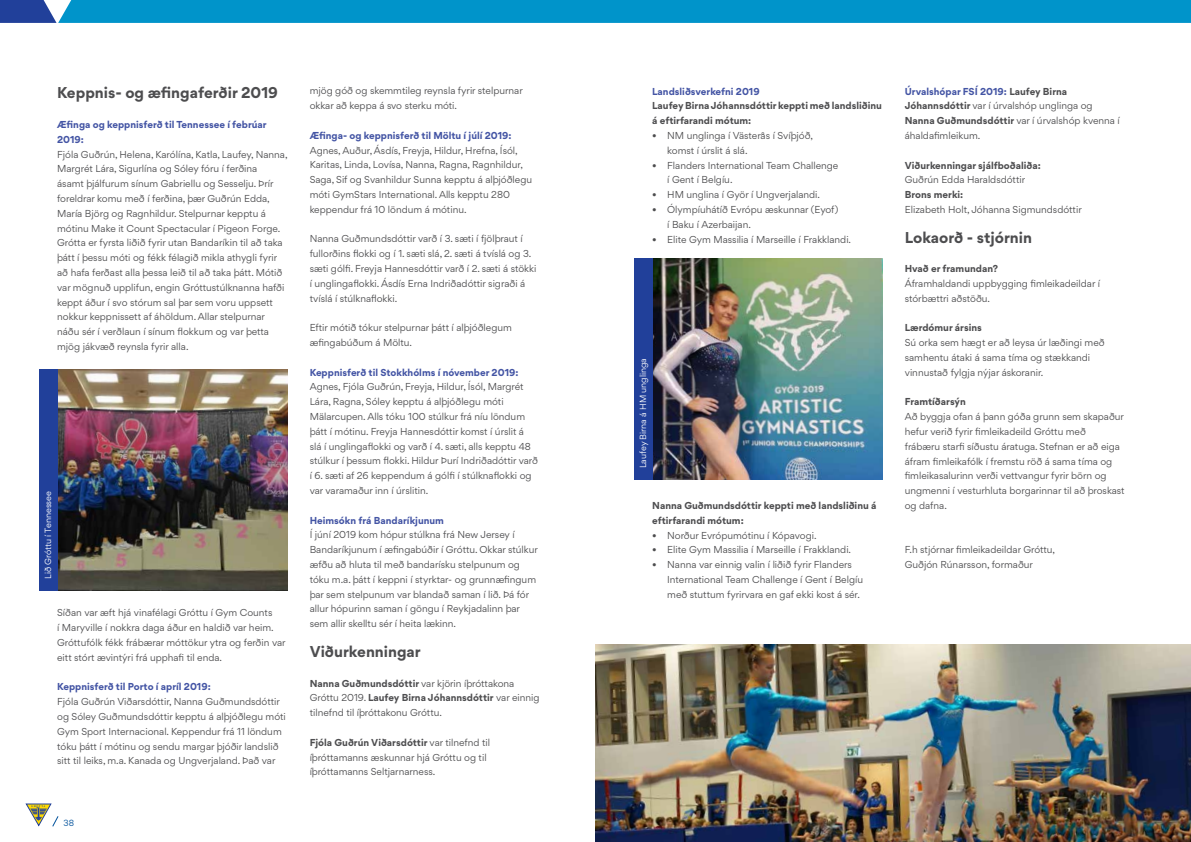
<style>
.page{position:relative;width:1191px;height:842px;background:#fff}
.page>*{position:absolute;margin:0;border:0;box-sizing:border-box;transform-origin:0 0}
.t1{font:700 14px "Gordita";color:#4d4d4f}
.t2{font:9px/14.8px "Gordita";color:#4d4d4f}
.t3{font:700 9px/14.8px "Gordita";color:#4d4d4f}
.t4{font:700 9px/14.8px "Gordita";color:#4354a4}
.t5{font:8px "Gordita";color:#fff}
.t6{font:8px "Gordita";color:#02529c}
.s1{font-weight:700}
.s2{font-weight:700;color:#4354a4}
</style>
<div class="page">
<svg style="left:25px;top:803px;width:33px;height:24px"></svg>
<svg style="left:0;top:0;width:1191px;height:23px;background:#0592c8"></svg>
<img style="left:57px;top:369px;width:230px;height:222px">
<img style="left:652px;top:258px;width:230px;height:222px">
<div style="left:39px;top:369px;width:18px;height:222px;background:#21409a"></div>
<div style="left:634px;top:258px;width:18px;height:222px;background:#21409a"></div>
<img style="left:595px;top:645px;width:596px;height:197px">
<h1 class="t1" style="left:57px;top:82px;width:222px">Keppnis- og æfingaferðir 2019</h1>
<p class="t4" style="left:57px;top:117px;width:211px">Æfinga og keppnisferð til Tennessee í febrúar<br>2019:</p>
<p class="t2" style="left:57px;top:147px;width:232px">Fjóla Guðrún, Helena, Karólína, Katla, Laufey, Nanna, Margrét Lára, Sigurlína og Sóley fóru í ferðina<br>ásamt þjálfurum sínum Gabriellu og Sesselju. Þrír foreldrar komu með í ferðina, þær Guðrún Edda, María Björg og Ragnhildur. Stelpurnar kepptu á mótinu Make it Count Spectacular í Pigeon Forge.<br>Grótta er fyrsta liðið fyrir utan Bandaríkin til að taka þátt í þessu móti og fékk félagið mikla athygli fyrir að hafa ferðast alla þessa leið til að taka þátt. Mótið var mögnuð upplifun, engin Gróttustúlknanna hafði keppt áður í svo stórum sal þar sem voru uppsett nokkur keppnissett af áhöldum. Allar stelpurnar náðu sér í verðlaun í sínum flokkum og var þetta mjög jákvæð reynsla fyrir alla.</p>
<p class="t5" style="left:42px;top:579px;width:90px;rotate:-90deg">Lið Gróttu í Tennessee</p>
<p class="t2" style="left:57px;top:605px;width:230px">Síðan var æft hjá vinafélagi Gróttu í Gym Counts<br>í Maryville í nokkra daga áður en haldið var heim.<br>Gróttufólk fékk frábærar móttökur ytra og ferðin var eitt stórt ævintýri frá upphafi til enda.</p>
<p class="t4" style="left:57px;top:679px;width:155px">Keppnisferð til Porto í apríl 2019:</p>
<p class="t2" style="left:57px;top:694px;width:230px">Fjóla Guðrún Viðarsdóttir, Nanna Guðmundsdóttir og Sóley Guðmundsdóttir kepptu á alþjóðlegu móti Gym Sport Internacional. Keppendur frá 11 löndum tóku þátt í mótinu og sendu margar þjóðir landslið sitt til leiks, m.a. Kanada og Ungverjaland. Það var</p>
<p class="t6" style="left:63px;top:817px;width:12px">38</p>
<p class="t2" style="left:310px;top:83px;width:215px">mjög góð og skemmtileg reynsla fyrir stelpurnar okkar að keppa á svo sterku móti.</p>
<p class="t4" style="left:310px;top:128px;width:203px">Æfinga- og keppnisferð til Möltu í júlí 2019:</p>
<p class="t2" style="left:310px;top:143px;width:224px">Agnes, Auður, Ásdís, Freyja, Hildur, Hrefna, Ísól, Karitas, Linda, Lovísa, Nanna, Ragna, Ragnhildur, Saga, Sif og Svanhildur Sunna kepptu á alþjóðlegu móti GymStars International. Alls kepptu 280 keppendur frá 10 löndum á mótinu.</p>
<p class="t2" style="left:310px;top:231px;width:228px">Nanna Guðmundsdóttir varð í 3. sæti í fjölþraut í fullorðins flokki og í 1. sæti slá, 2. sæti á tvíslá og 3. sæti gólfi. Freyja Hannesdóttir varð í 2. sæti á stökki í unglingaflokki. Ásdís Erna Indriðadóttir sigraði á tvíslá í stúlknaflokki.</p>
<p class="t2" style="left:310px;top:320px;width:204px">Eftir mótið tókur stelpurnar þátt í alþjóðlegum æfingabúðum á Möltu.</p>
<p class="t4" style="left:310px;top:365px;width:210px">Keppnisferð til Stokkhólms í nóvember 2019:</p>
<p class="t2" style="left:310px;top:379px;width:230px">Agnes, Fjóla Guðrún, Freyja, Hildur, Ísól, Margrét Lára, Ragna, Sóley kepptu á alþjóðlegu móti Mälarcupen. Alls tóku 100 stúlkur frá níu löndum þátt í mótinu. Freyja Hannesdóttir komst í úrslit á slá í unglingaflokki og varð í 4. sæti, alls kepptu 48 stúlkur í þessum flokki. Hildur Þurí Indriðadóttir varð í 6. sæti af 26 keppendum á gólfi í stúlknaflokki og var varamaður inn í úrslitin.</p>
<p class="t4" style="left:310px;top:512px;width:136px">Heimsókn frá Bandaríkjunum</p>
<p class="t2" style="left:310px;top:527px;width:230px">Í júní 2019 kom hópur stúlkna frá New Jersey í Bandaríkjunum í æfingabúðir í Gróttu. Okkar stúlkur æfðu að hluta til með bandarísku stelpunum og tóku m.a. þátt í keppni í styrktar- og grunnæfingum þar sem stelpunum var blandað saman í lið. Þá fór allur hópurinn saman í göngu í Reykjadalinn þar sem allir skelltu sér í heita lækinn.</p>
<h1 class="t1" style="left:310px;top:640px;width:113px">Viðurkenningar</h1>
<p class="t2" style="left:310px;top:675px;width:231px"><span class="s1">Nanna Guðmundsdóttir</span> var kjörin íþróttakona<br>Gróttu 2019. <span class="s1">Laufey Birna Jóhannsdóttir</span> var einnig tilnefnd til íþróttakonu Gróttu.</p>
<p class="t2" style="left:310px;top:735px;width:182px"><span class="s1">Fjóla Guðrún Viðarsdóttir</span> var tilnefnd til íþróttamanns æskunnar hjá Gróttu og til íþróttamanns Seltjarnarness.</p>
<p class="t4" style="left:652px;top:83px;width:109px">Landsliðsverkefni 2019</p>
<p class="t3" style="left:652px;top:98px;width:231px">Laufey Birna Jóhannsdóttir keppti með landsliðinu á eftirfarandi mótum:</p>
<p class="t2" style="left:667px;top:128px;width:147px;text-indent:-15px">• NM unglinga í Västerås í Svíþjóð, komst í úrslit á slá.</p>
<p class="t2" style="left:667px;top:157px;width:173px;text-indent:-15px">• Flanders International Team Challenge í Gent í Belgíu.</p>
<p class="t2" style="left:652px;top:187px;width:169px">• HM unglina í Györ í Ungverjalandi.</p>
<p class="t2" style="left:667px;top:202px;width:172px;text-indent:-15px">• Ólympíuhátíð Evrópu æskunnar (Eyof) í Baku í Azerbaijan.</p>
<p class="t2" style="left:652px;top:231px;width:200px">• Elite Gym Massilia í Marseille í Frakklandi.</p>
<p class="t5" style="left:637px;top:468px;width:111px;rotate:-90deg">Laufey Birna á HM unglinga</p>
<p class="t3" style="left:652px;top:498px;width:226px">Nanna Guðmundsdóttir keppti með landsliðinu á eftirfarandi mótum:</p>
<p class="t2" style="left:652px;top:527px;width:166px">• Norður Evrópumótinu í Kópavogi.</p>
<p class="t2" style="left:652px;top:542px;width:200px">• Elite Gym Massilia í Marseille í Frakklandi.</p>
<p class="t2" style="left:667px;top:557px;width:197px;text-indent:-15px">• Nanna var einnig valin í liðið fyrir Flanders<br>International Team Challenge í Gent í Belgíu með stuttum fyrirvara en gaf ekki kost á sér.</p>
<p class="t2" style="left:904px;top:83px;width:217px"><span class="s2">Úrvalshópar FSÍ 2019:</span> <span class="s1">Laufey Birna Jóhannsdóttir</span> var í úrvalshóp unglinga og <span class="s1">Nanna Guðmundsdóttir</span> var í úrvalshóp kvenna í áhaldafimleikum.</p>
<p class="t3" style="left:904px;top:157px;width:137px">Viðurkenningar sjálfboðaliða:</p>
<p class="t2" style="left:904px;top:172px;width:122px">Guðrún Edda Haraldsdóttir</p>
<p class="t3" style="left:904px;top:187px;width:60px">Brons merki:</p>
<p class="t2" style="left:904px;top:202px;width:178px">Elizabeth Holt, Jóhanna Sigmundsdóttir</p>
<h1 class="t1" style="left:904px;top:226px;width:129px">Lokaorð - stjórnin</h1>
<p class="t3" style="left:904px;top:261px;width:95px">Hvað er framundan?</p>
<p class="t2" style="left:904px;top:276px;width:197px">Áframhaldandi uppbygging fimleikadeildar í stórbættri aðstöðu.</p>
<p class="t3" style="left:904px;top:320px;width:79px">Lærdómur ársins</p>
<p class="t2" style="left:904px;top:335px;width:201px">Sú orka sem hægt er að leysa úr læðingi með samhentu átaki á sama tíma og stækkandi vinnustað fylgja nýjar áskoranir.</p>
<p class="t3" style="left:904px;top:394px;width:63px">Framtíðarsýn</p>
<p class="t2" style="left:904px;top:409px;width:221px">Að byggja ofan á þann góða grunn sem skapaður hefur verið fyrir fimleikadeild Gróttu með<br>frábæru starfi síðustu áratuga. Stefnan er að eiga áfram fimleikafólk í fremstu röð á sama tíma og fimleikasalurinn verði vettvangur fyrir börn og ungmenni í vesturhluta borgarinnar til að þroskast og dafna.</p>
<p class="t2" style="left:904px;top:542px;width:152px">F.h stjórnar fimleikadeildar Gróttu,<br>Guðjón Rúnarsson, formaður</p>
</div>
